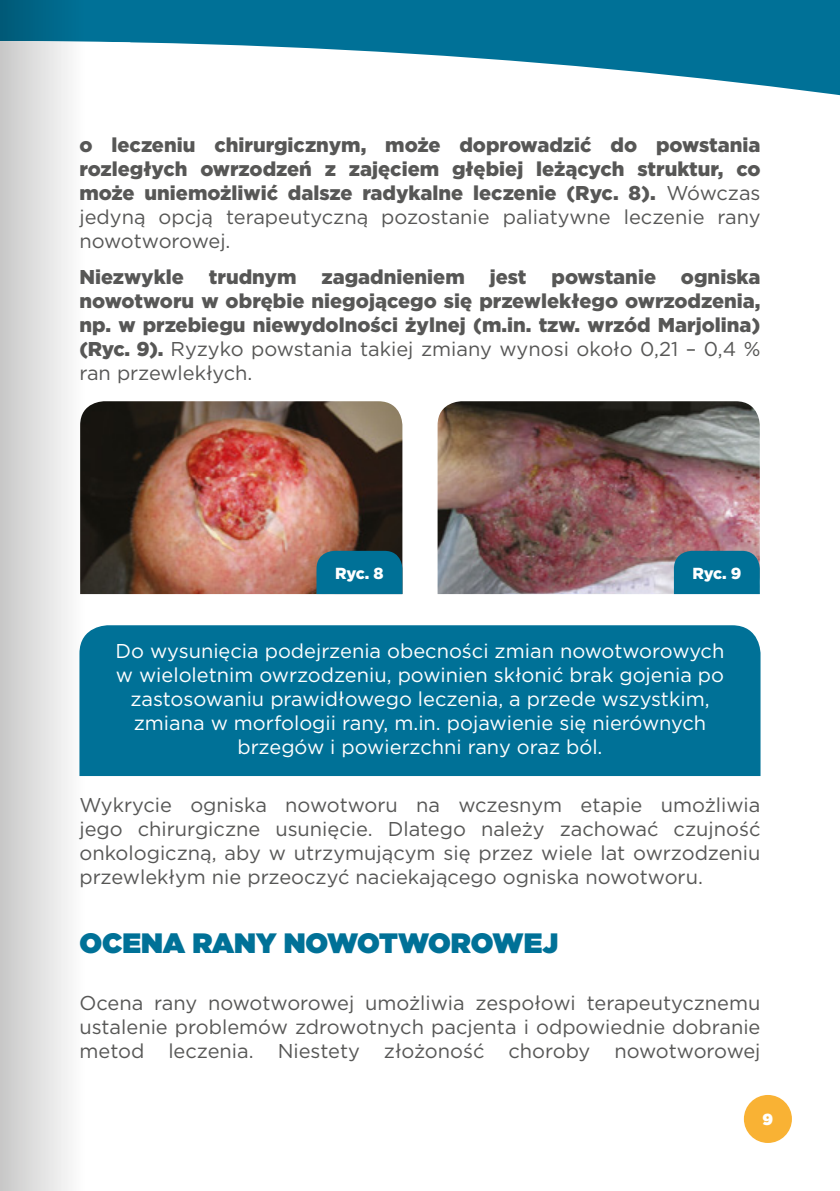
<style>
.page{position:relative;width:840px;height:1191px;background:#fff}
.page>*{position:absolute;margin:0;border:0;box-sizing:border-box;transform-origin:0 0}
.t1{font:900 28px "Gotham";color:#007197}
.t2{font:900 20px/24px "Gotham";color:#575756;text-align:justify}
.t3{font:20px/24px "Gotham";color:#575756;text-align:justify}
.t4{font:20px/24px "Gotham";color:#fff;text-align:center}
.t5{font:900 16px "Gotham";color:#fff}
.t6{font:900 16px "Gotham";color:#fff}
.s1{font-weight:400}
</style>
<div class="page">
<div style="left:0;top:0;width:839px;height:1191px;background:#007197"></div>
<div style="left:130px;top:42px;width:709px;height:1149px;background:#fff"></div>
<div style="left:743px;top:1095px;width:48px;height:48px;background:#f9b234;border-radius:50%"></div>
<svg style="left:0;top:0;width:57px;height:41px"></svg>
<svg style="left:0;top:41px;width:130px;height:1150px;background:#eaeaea"></svg>
<svg style="left:79px;top:625px;width:681px;height:151px"></svg>
<img style="left:80px;top:401px;width:322px;height:193px">
<img style="left:437px;top:401px;width:322px;height:193px">
<svg style="left:316px;top:551px;width:86px;height:43px"></svg>
<svg style="left:673px;top:551px;width:86px;height:43px"></svg>
<p class="t2" style="left:79px;top:133px;width:682px">o leczeniu chirurgicznym, może doprowadzić do powstania rozległych owrzodzeń z zajęciem głębiej leżących struktur, co może uniemożliwić dalsze radykalne leczenie (Ryc. 8). <span class="s1">Wówczas jedyną opcją terapeutyczną pozostanie paliatywne leczenie rany nowotworowej.</span></p>
<p class="t2" style="left:79px;top:264px;width:682px">Niezwykle trudnym zagadnieniem jest powstanie ogniska nowotworu w obrębie niegojącego się przewlekłego owrzodzenia, np. w przebiegu niewydolności żylnej (m.in. tzw. wrzód Marjolina) (Ryc. 9). <span class="s1">Ryzyko powstania takiej zmiany wynosi około 0,21 – 0,4 % ran przewlekłych.</span></p>
<p class="t5" style="left:335px;top:562px;width:50px">Ryc. 8</p>
<p class="t5" style="left:692px;top:562px;width:50px">Ryc. 9</p>
<p class="t4" style="left:116px;top:638px;width:610px">Do wysunięcia podejrzenia obecności zmian nowotworowych w wieloletnim owrzodzeniu, powinien skłonić brak gojenia po zastosowaniu prawidłowego leczenia, a przede wszystkim, zmiana w morfologii rany, m.in. pojawienie się nierównych brzegów i powierzchni rany oraz ból.</p>
<p class="t3" style="left:79px;top:792px;width:682px">Wykrycie ogniska nowotworu na wczesnym etapie umożliwia jego chirurgiczne usunięcie. Dlatego należy zachować czujność onkologiczną, aby w utrzymującym się przez wiele lat owrzodzeniu przewlekłym nie przeoczyć naciekającego ogniska nowotworu.</p>
<h1 class="t1" style="left:79px;top:922px;width:480px">OCENA RANY NOWOTWOROWEJ</h1>
<p class="t3" style="left:79px;top:991px;width:682px">Ocena rany nowotworowej umożliwia zespołowi terapeutycznemu ustalenie problemów zdrowotnych pacjenta i odpowiednie dobranie metod leczenia. Niestety złożoność choroby nowotworowej</p>
<p class="t6" style="left:762px;top:1108px;width:12px">9</p>
</div>
